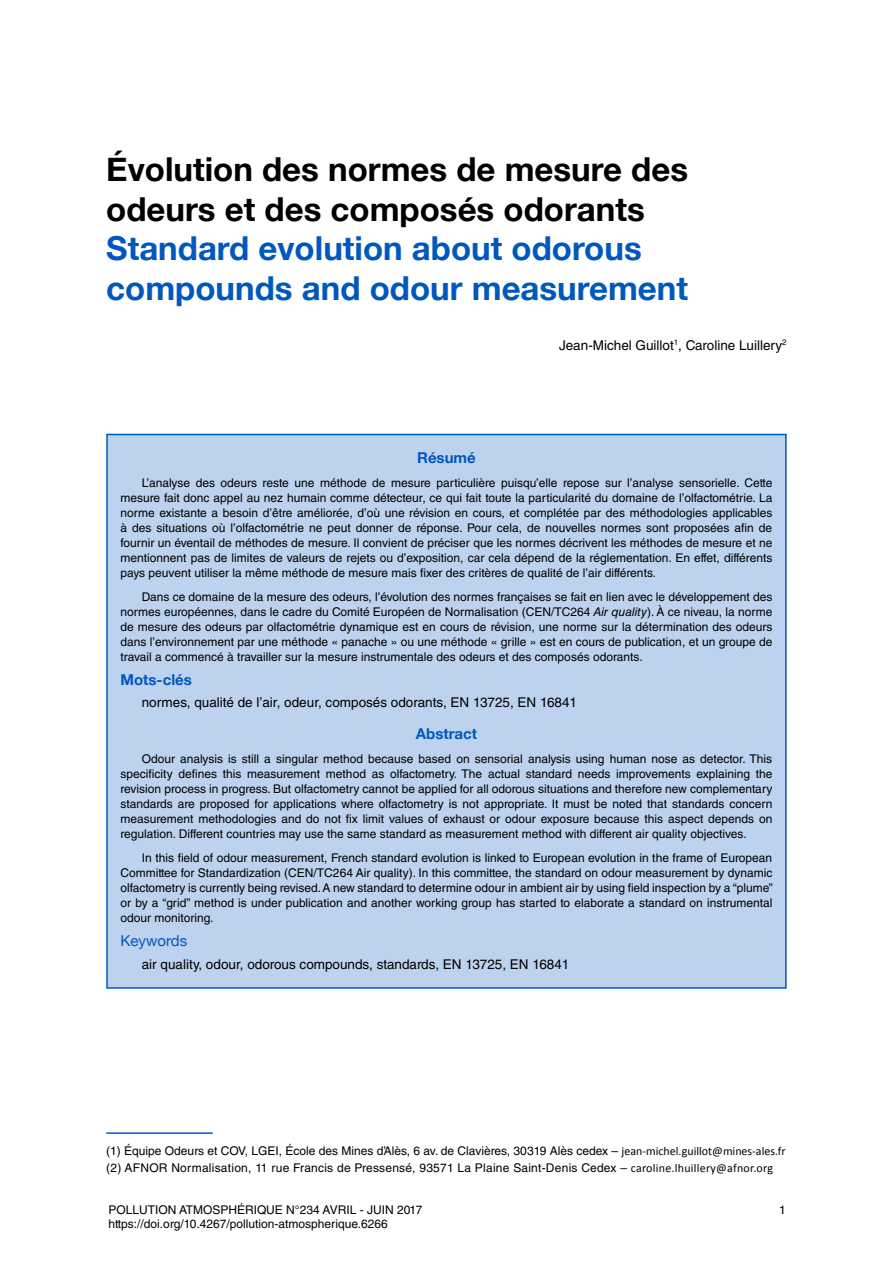
<style>
.page{position:relative;width:893px;height:1263px;background:#fff}
.page>*{position:absolute;margin:0;border:0;box-sizing:border-box;transform-origin:0 0}
.Title__en{font:700 33px/39.6px "Helvetica Neue";color:#0058be}
.Titre{font:700 33px/39.6px "Helvetica Neue";color:#000}
.Résumé_titre{font:700 15px "Helvetica Neue";color:#0058be}
.Mots_Clés_titre{font:700 15px "Helvetica Neue";color:#0058be}
.Mots_Clés_titre-2{font:15px "Helvetica Neue";color:#0058be}
.Mots_Clés{font:13.5px "Helvetica LT Std";color:#000}
.Auteur{font:13.5px "Helvetica LT Std";color:#000}
.Resume{font:12px/15px "Helvetica LT Std";color:#000;text-align:justify}
.Abstract{font:12px/15px "Helvetica LT Std";color:#000;text-align:justify}
.Description_Auteur{font:12px/16.5px "Helvetica LT Std";color:#000}
.Bas_de_Page{font:12px "Helvetica LT Std";color:#000}
.s1{font-style:italic}
.s2{font-family:"Calibri"}
</style>
<div class="page">
<div style="left:107px;top:434px;width:679px;height:554px;background:#bcd2ee"></div>
<hr style="left:106px;top:1132px;width:107px;height:2px;background:#0058be">
<p class="Titre" style="left:106px;top:149px;width:583px">Évolution des normes de mesure des odeurs et des composés odorants</p>
<p class="Title__en" style="left:106px;top:228px;width:583px">Standard evolution about odorous compounds and odour measurement</p>
<p class="Auteur" style="left:559px;top:337px;width:229px">Jean-Michel Guillot<sup>1</sup>, Caroline Luillery<sup>2</sup></p>
<p class="Résumé_titre" style="left:417px;top:448px;width:60px">Résumé</p>
<p class="Resume" style="left:121px;top:475px;width:653px;text-indent:21px">L’analyse des odeurs reste une méthode de mesure particulière puisqu’elle repose sur l’analyse sensorielle. Cette mesure fait donc appel au nez humain comme détecteur, ce qui fait toute la particularité du domaine de l’olfactométrie. La norme existante a besoin d’être améliorée, d’où une révision en cours, et complétée par des méthodologies applicables à des situations où l’olfactométrie ne peut donner de réponse. Pour cela, de nouvelles normes sont proposées afin de fournir un éventail de méthodes de mesure. Il convient de préciser que les normes décrivent les méthodes de mesure et ne mentionnent pas de limites de valeurs de rejets ou d’exposition, car cela dépend de la réglementation. En effet, différents pays peuvent utiliser la même méthode de mesure mais fixer des critères de qualité de l’air différents.</p>
<p class="Resume" style="left:121px;top:589px;width:653px;text-indent:21px">Dans ce domaine de la mesure des odeurs, l’évolution des normes françaises se fait en lien avec le développement des normes européennes, dans le cadre du Comité Européen de Normalisation (CEN/TC264 <span class="s1">Air quality</span>). À ce niveau, la norme de mesure des odeurs par olfactométrie dynamique est en cours de révision, une norme sur la détermination des odeurs dans l’environnement par une méthode « panache » ou une méthode « grille » est en cours de publication, et un groupe de travail a commencé à travailler sur la mesure instrumentale des odeurs et des composés odorants.</p>
<p class="Mots_Clés_titre" style="left:121px;top:670px;width:73px">Mots-clés</p>
<p class="Mots_Clés" style="left:142px;top:695px;width:437px">normes, qualité de l’air, odeur, composés odorants, EN 13725, EN 16841</p>
<p class="Résumé_titre" style="left:416px;top:724px;width:63px">Abstract</p>
<p class="Abstract" style="left:121px;top:751px;width:653px;text-indent:21px">Odour analysis is still a singular method because based on sensorial analysis using human nose as detector. This specificity defines this measurement method as olfactometry. The actual standard needs improvements explaining the revision process in progress. But olfactometry cannot be applied for all odorous situations and therefore new complementary standards are proposed for applications where olfactometry is not appropriate. It must be noted that standards concern measurement methodologies and do not fix limit values of exhaust or odour exposure because this aspect depends on regulation. Different countries may use the same standard as measurement method with different air quality objectives.</p>
<p class="Abstract" style="left:121px;top:850px;width:654px;text-indent:21px">In this field of odour measurement, French standard evolution is linked to European evolution in the frame of European Committee for Standardization (CEN/TC264 Air quality). In this committee, the standard on odour measurement by dynamic olfactometry is currently being revised. A new standard to determine odour in ambient air by using field inspection by a “plume” or by a “grid” method is under publication and another working group has started to elaborate a standard on instrumental odour monitoring.</p>
<p class="Mots_Clés_titre-2" style="left:121px;top:932px;width:68px">Keywords</p>
<p class="Mots_Clés" style="left:142px;top:956px;width:429px">air quality, odour, odorous compounds, standards, EN 13725, EN 16841</p>
<p class="Description_Auteur" style="left:106px;top:1143px;width:681px">(1) Équipe Odeurs et COV, LGEI, École des Mines d’Alès, 6 av. de Clavières, 30319 Alès cedex – <span class="s2">jean-michel.guillot@mines-ales.fr </span>(2) AFNOR Normalisation, 11 rue Francis de Pressensé, 93571 La Plaine Saint-Denis Cedex – <span class="s2">caroline.lhuillery@afnor.org</span></p>
<p class="Bas_de_Page" style="left:108px;top:1203px;width:315px">POLLUTION ATMOSPHÉRIQUE N°234 AVRIL - JUIN 2017</p>
<p class="Resume" style="left:779px;top:1202px;width:8px">1</p>
<p class="Bas_de_Page" style="left:108px;top:1217px;width:281px">https://doi.org/10.4267/pollution-atmospherique.6266</p>
</div>
